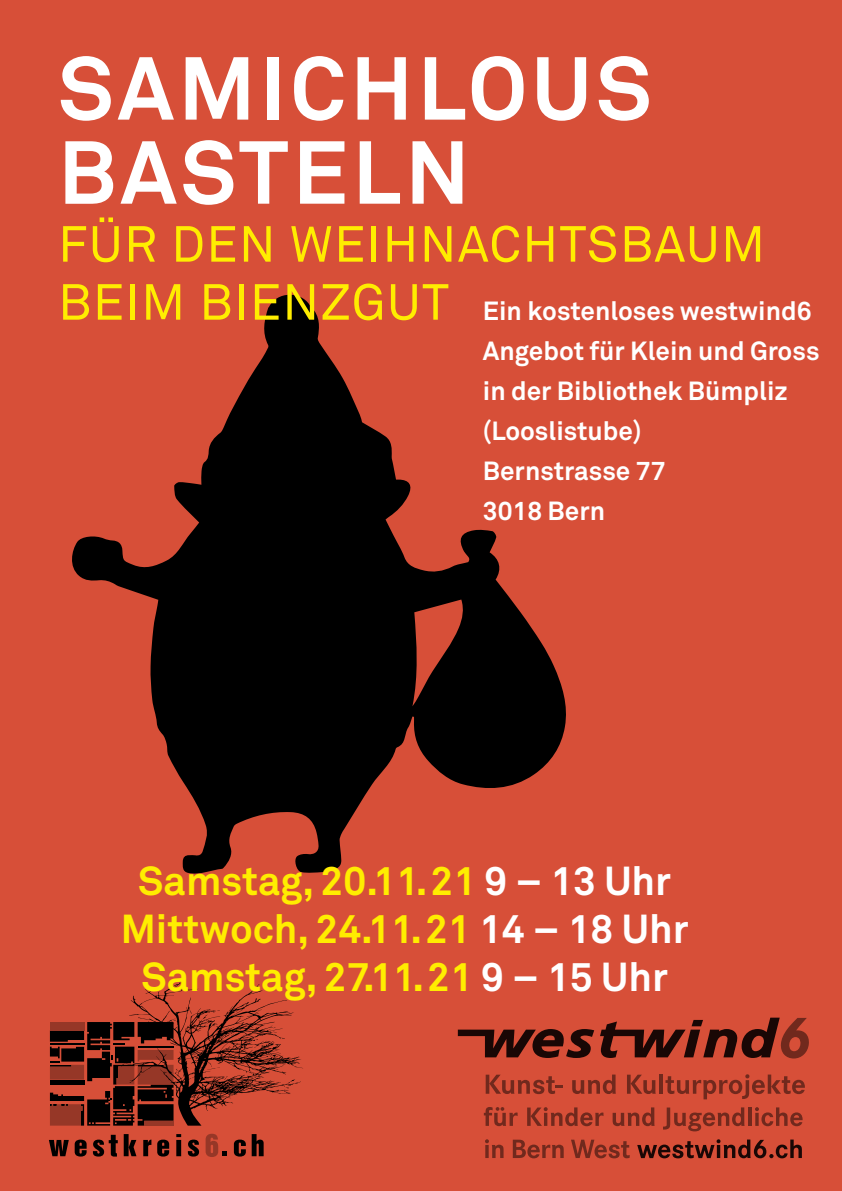
<style>
.page{position:relative;width:842px;height:1191px;background:#d74f38}
.page>*{position:absolute;margin:0;border:0;box-sizing:border-box;transform-origin:0 0}
.t1{font:700 88px/84px "Akkurat";letter-spacing:.05em;color:#fff}
.t2{font:50px "Akkurat";letter-spacing:.025em;color:#ffed00}
.t3{font:700 40px/48px "Akkurat";color:#ffed00;text-align:center}
.t4{font:700 26px/40px "Akkurat";color:#fff}
.s1{font-weight:400;font-size:50px;color:#ffed00}
.s2{color:#fff}
</style>
<div class="page">
<svg style="left:72px;top:295px;width:494px;height:579px"></svg>
<svg style="left:486px;top:1074px;width:77px;height:20px"></svg>
<svg style="left:572px;top:1074px;width:44px;height:20px"></svg>
<svg style="left:627px;top:1074px;width:29px;height:20px"></svg>
<hr style="left:659px;top:1074px;width:4px;height:19px;background:#71291d">
<svg style="left:665px;top:1074px;width:140px;height:25px"></svg>
<svg style="left:484px;top:1107px;width:34px;height:19px"></svg>
<svg style="left:527px;top:1107px;width:76px;height:19px"></svg>
<svg style="left:613px;top:1107px;width:42px;height:19px"></svg>
<svg style="left:663px;top:1107px;width:81px;height:24px"></svg>
<hr style="left:748px;top:1107px;width:3px;height:18px;background:#878787">
<svg style="left:755px;top:1107px;width:48px;height:19px"></svg>
<svg style="left:485px;top:1139px;width:19px;height:19px"></svg>
<svg style="left:513px;top:1139px;width:51px;height:19px"></svg>
<svg style="left:571px;top:1139px;width:59px;height:19px"></svg>
<svg style="left:637px;top:1139px;width:165px;height:19px"></svg>
<svg style="left:458px;top:1029px;width:136px;height:29px"></svg>
<svg style="left:600px;top:1017px;width:209px;height:41px"></svg>
<svg style="left:50px;top:979px;width:253px;height:146px"></svg>
<svg style="left:49px;top:1140px;width:20px;height:16px"></svg>
<svg style="left:75px;top:1139px;width:12px;height:17px"></svg>
<svg style="left:93px;top:1134px;width:25px;height:22px"></svg>
<svg style="left:124px;top:1134px;width:12px;height:22px"></svg>
<svg style="left:143px;top:1139px;width:8px;height:17px"></svg>
<svg style="left:157px;top:1139px;width:12px;height:17px"></svg>
<div style="left:176px;top:1140px;width:5px;height:16px;background:#000"></div>
<svg style="left:176px;top:1134px;width:5px;height:3px"></svg>
<svg style="left:188px;top:1139px;width:11px;height:17px"></svg>
<svg style="left:234px;top:1139px;width:12px;height:17px"></svg>
<svg style="left:252px;top:1134px;width:12px;height:22px"></svg>
<svg style="left:206px;top:1133px;width:21px;height:24px"></svg>
<h1 class="t1" style="left:58px;top:45px;width:595px">SAMICHLOUS<br>BASTELN</h1>
<h2 class="t2" style="left:58px;top:213px;width:708px">FÜR DEN WEIHNACHTSBAUM</h2>
<p class="t4" style="left:483px;top:290px;width:338px;text-indent:-425px"><span class="s1">BEIM BIENZGUT</span> Ein kostenloses westwind6<br>Angebot für Klein und Gross in der Bibliothek Bümpliz (Looslistube)<br>Bernstrasse 77<br>3018 Bern</p>
<h3 class="t3" style="left:121px;top:856px;width:569px">Samstag, 20.11.21 <span class="s2">9 – 13 Uhr<br></span>Mittwoch, 24.11.21 <span class="s2">14 – 18 Uhr<br></span>Samstag, 27.11.21 <span class="s2">9 – 15 Uhr</span></h3>
</div>
